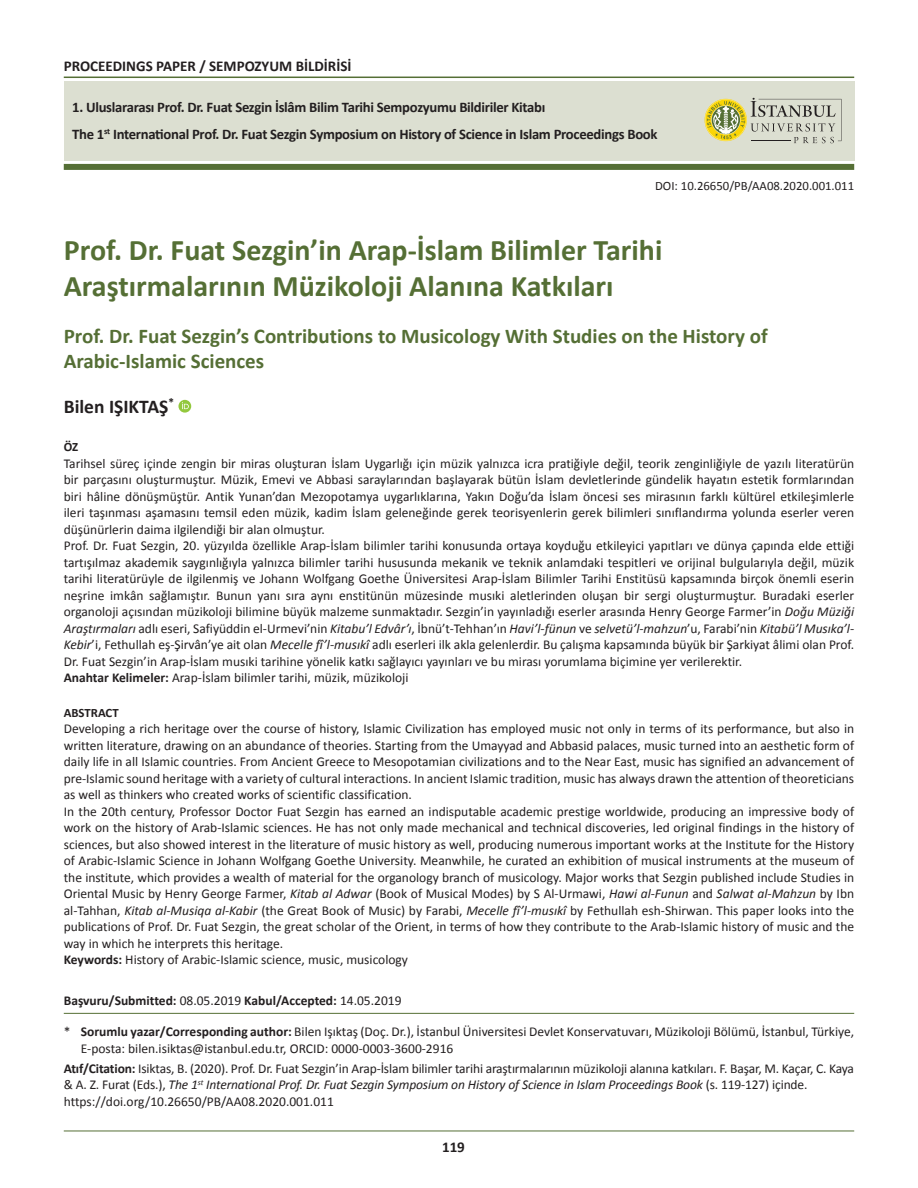
<style>
.page{position:relative;width:918px;height:1188px;background:#fff}
.page>*{position:absolute;margin:0;border:0;box-sizing:border-box;transform-origin:0 0}
.t1{font:700 30px/36px "Calibri";color:#556f35}
.t2{font:700 21px/25.2px "Calibri";color:#556f35}
.t3{font:700 19.5px "Calibri";color:#231f20}
.t4{font:700 15px "Calibri";color:#231f20}
.t5{font:700 14.7px/27px "Calibri";letter-spacing:-.02em;color:#231f20}
.t6{font:13.5px/16.5px "Calibri";color:#231f20}
.t7{font:700 13.5px "Calibri";color:#231f20}
.t8{font:12.75px "Calibri";color:#231f20}
.t9{font:700 12.75px "Calibri";color:#231f20}
.s1{font-style:italic}
.s2{font-weight:700}
.s3{font-weight:400}
</style>
<div class="page">
<hr style="left:64px;top:77px;width:790px;height:1px;background:#556f35">
<hr style="left:64px;top:1131px;width:790px;height:1px;background:#556f35">
<div style="left:64px;top:81px;width:790px;height:79px;background:#dcdfd1"></div>
<hr style="left:64px;top:1013px;width:790px;height:1px;background:#556f35">
<div style="left:64px;top:164px;width:790px;height:6px;background:#556f35"></div>
<svg style="left:178px;top:400px;width:13px;height:13px"></svg>
<svg style="left:182px;top:402px;width:7px;height:7px"></svg>
<svg style="left:705px;top:98px;width:136px;height:45px"></svg>
<p class="t4" style="left:64px;top:56px;width:289px">PROCEEDINGS PAPER / SEMPOZYUM BİLDİRİSİ</p>
<p class="t5" style="left:72px;top:94px;width:587px">1. Uluslararası Prof. Dr. Fuat Sezgin İslâm Bilim Tarihi Sempozyumu Bildiriler Kitabı<br>The 1<sup>st</sup> International Prof. Dr. Fuat Sezgin Symposium on History of Science in Islam Proceedings Book</p>
<p class="t8" style="left:655px;top:178px;width:201px">DOI: 10.26650/PB/AA08.2020.001.011</p>
<h1 class="t1" style="left:64px;top:232px;width:600px">Prof. Dr. Fuat Sezgin’in Arap-İslam Bilimler Tarihi<br>Araştırmalarının Müzikoloji Alanına Katkıları</h1>
<h2 class="t2" style="left:64px;top:323px;width:705px">Prof. Dr. Fuat Sezgin’s Contributions to Musicology With Studies on the History of<br>Arabic-Islamic Sciences</h2>
<h3 class="t3" style="left:64px;top:394px;width:112px">Bilen IŞIKTAŞ<sup>*</sup></h3>
<p class="t9" style="left:64px;top:439px;width:16px">ÖZ</p>
<p class="t6" style="left:64px;top:455px;width:792px">Tarihsel süreç içinde zengin bir miras oluşturan İslam Uygarlığı için müzik yalnızca icra pratiğiyle değil, teorik zenginliğiyle de yazılı literatürün bir parçasını oluşturmuştur. Müzik, Emevi ve Abbasi saraylarından başlayarak bütün İslam devletlerinde gündelik hayatın estetik formlarından biri hâline dönüşmüştür. Antik Yunan’dan Mezopotamya uygarlıklarına, Yakın Doğu’da İslam öncesi ses mirasının farklı kültürel etkileşimlerle ileri taşınması aşamasını temsil eden müzik, kadim İslam geleneğinde gerek teorisyenlerin gerek bilimleri sınıflandırma yolunda eserler veren düşünürlerin daima ilgilendiği bir alan olmuştur.<br>Prof. Dr. Fuat Sezgin, 20. yüzyılda özellikle Arap-İslam bilimler tarihi konusunda ortaya koyduğu etkileyici yapıtları ve dünya çapında elde ettiği tartışılmaz akademik saygınlığıyla yalnızca bilimler tarihi hususunda mekanik ve teknik anlamdaki tespitleri ve orijinal bulgularıyla değil, müzik tarihi literatürüyle de ilgilenmiş ve Johann Wolfgang Goethe Üniversitesi Arap-İslam Bilimler Tarihi Enstitüsü kapsamında birçok önemli eserin neşrine imkân sağlamıştır. Bunun yanı sıra aynı enstitünün müzesinde musıki aletlerinden oluşan bir sergi oluşturmuştur. Buradaki eserler organoloji açısından müzikoloji bilimine büyük malzeme sunmaktadır. Sezgin’in yayınladığı eserler arasında Henry George Farmer’in <span class="s1">Doğu Müziği Araştırmaları</span> adlı eseri, Safiyüddin el-Urmevi’nin <span class="s1">Kitabu’l Edvâr’ı</span>, İbnü’t-Tehhan’ın <span class="s1">Havi’l-fünun</span> ve <span class="s1">selvetü’l-mahzun</span>’u, Farabi’nin <span class="s1">Kitabü’l Musıka’l-Kebir</span>’i, Fethullah eş-Şirvân’ye ait olan <span class="s1">Mecelle fî’l-musıkî</span> adlı eserleri ilk akla gelenlerdir. Bu çalışma kapsamında büyük bir Şarkiyat âlimi olan Prof.<br>Dr. Fuat Sezgin’in Arap-İslam musıki tarihine yönelik katkı sağlayıcı yayınları ve bu mirası yorumlama biçimine yer verilerektir.<br><span class="s2">Anahtar Kelimeler:</span> Arap-İslam bilimler tarihi, müzik, müzikoloji</p>
<p class="t9" style="left:64px;top:704px;width:56px">ABSTRACT</p>
<p class="t6" style="left:64px;top:720px;width:792px">Developing a rich heritage over the course of history, Islamic Civilization has employed music not only in terms of its performance, but also in written literature, drawing on an abundance of theories. Starting from the Umayyad and Abbasid palaces, music turned into an aesthetic form of daily life in all Islamic countries. From Ancient Greece to Mesopotamian civilizations and to the Near East, music has signified an advancement of pre-Islamic sound heritage with a variety of cultural interactions. In ancient Islamic tradition, music has always drawn the attention of theoreticians as well as thinkers who created works of scientific classification.<br>In the 20th century, Professor Doctor Fuat Sezgin has earned an indisputable academic prestige worldwide, producing an impressive body of work on the history of Arab-Islamic sciences. He has not only made mechanical and technical discoveries, led original findings in the history of sciences, but also showed interest in the literature of music history as well, producing numerous important works at the Institute for the History of Arabic-Islamic Science in Johann Wolfgang Goethe University. Meanwhile, he curated an exhibition of musical instruments at the museum of the institute, which provides a wealth of material for the organology branch of musicology. Major works that Sezgin published include Studies in Oriental Music by Henry George Farmer, <span class="s1">Kitab al Adwar</span> (Book of Musical Modes) by S Al-Urmawi, <span class="s1">Hawi al-Funun</span> and <span class="s1">Salwat al-Mahzun</span> by Ibn al-Tahhan, <span class="s1">Kitab al-Musiqa al-Kabir</span> (the Great Book of Music) by Farabi, <span class="s1">Mecelle fî’l-musıkî</span> by Fethullah esh-Shirwan. This paper looks into the publications of Prof. Dr. Fuat Sezgin, the great scholar of the Orient, in terms of how they contribute to the Arab-Islamic history of music and the way in which he interprets this heritage.<br><span class="s2">Keywords:</span> History of Arabic-Islamic science, music, musicology</p>
<p class="t7" style="left:64px;top:991px;width:339px">Başvuru/Submitted: <span class="s3">08.05.2019</span> Kabul/Accepted: <span class="s3">14.05.2019</span></p>
<p class="t6" style="left:81px;top:1024px;width:775px;text-indent:-17px">* <span class="s2">Sorumlu yazar/Corresponding author:</span> Bilen Işıktaş (Doç. Dr.), İstanbul Üniversitesi Devlet Konservatuvarı, Müzikoloji Bölümü, İstanbul, Türkiye,<br>E-posta: bilen.isiktas@istanbul.edu.tr, ORCID: 0000-0003-3600-2916</p>
<p class="t6" style="left:64px;top:1061px;width:792px"><span class="s2">Atıf/Citation:</span> Isiktas, B. (2020). Prof. Dr. Fuat Sezgin’in Arap-İslam bilimler tarihi araştırmalarının müzikoloji alanına katkıları. F. Başar, M. Kaçar, C. Kaya &amp; A. Z. Furat (Eds.), <span class="s1">The 1</span><sup>st</sup> <span class="s1">International Prof. Dr. Fuat Sezgin Symposium on History of Science in Islam Proceedings Book</span> (s. 119-127) içinde. https://doi.org/10.26650/PB/AA08.2020.001.011</p>
<p class="t4" style="left:442px;top:1137px;width:24px">119</p>
</div>
